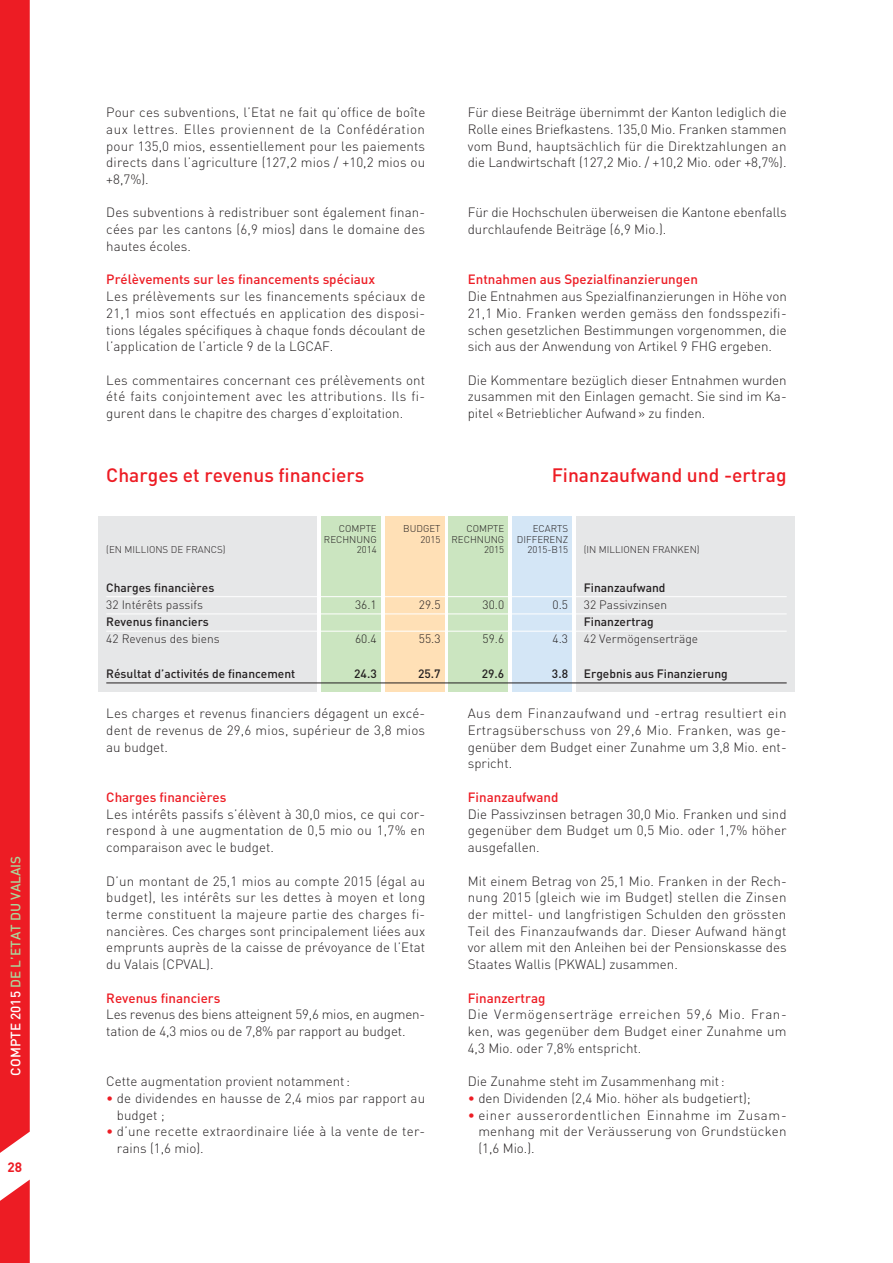
<style>
.page{position:relative;width:893px;height:1263px;background:#fff}
.page>*{position:absolute;margin:0;border:0;box-sizing:border-box;transform-origin:0 0}
.t1{font:500 19.2px "DIN";color:#ed1c24}
.t2{font:500 13.5px "DIN";color:#abd69b}
.t3{font:700 13.5px "DIN";color:#ed1c24}
.t4{font:300 13.35px/16.6px "DIN";color:#231f20;text-align:justify}
.t5{font:500 13.35px "DIN";color:#ed1c24}
.t6{font:300 13.35px/16.6px "DIN";letter-spacing:.02em;color:#231f20}
.t7{font:500 12px "DIN";color:#231f20}
.t8{font:300 12px "DIN";color:#231f20}
.t9{font:300 9.75px "DIN";color:#231f20}
.s1{color:#fff}
.s2{color:#ed1c24}
</style>
<div class="page">
<svg style="left:0;top:1179px;width:30px;height:84px;background:#ef3b42"></svg>
<div style="left:0;top:0;width:30px;height:1153px;background:#ed1c24"></div>
<div style="left:576px;top:516px;width:219px;height:175px;background:#e6e7e8"></div>
<div style="left:98px;top:516px;width:219px;height:175px;background:#e6e7e8"></div>
<div style="left:321px;top:516px;width:60px;height:175px;background:#cbe5c0"></div>
<div style="left:385px;top:516px;width:59px;height:175px;background:#ffe0b6"></div>
<div style="left:449px;top:516px;width:59px;height:175px;background:#cbe5c0"></div>
<div style="left:512px;top:516px;width:60px;height:175px;background:#d4e6f6"></div>
<hr style="left:106px;top:596px;width:681px;height:1px;background:#fff">
<hr style="left:106px;top:613px;width:681px;height:1px;background:#fff">
<hr style="left:106px;top:631px;width:681px;height:1px;background:#fff">
<hr style="left:106px;top:682px;width:681px;height:1px;background:#231f20">
<p class="t2" style="left:11px;top:1075px;width:221px;rotate:-90deg"><span class="s1">COMPTE 2015</span> DE L’ETAT DU VALAIS</p>
<p class="t3" style="left:8px;top:1158px;width:16px">28</p>
<p class="t4" style="left:106px;top:105px;width:320px">Pour ces subventions, l’Etat ne fait qu’office de boîte aux lettres. Elles proviennent de la Confédération pour 135,0 mios, essentiellement pour les paiements directs dans l’agriculture (127,2 mios / +10,2 mios ou +8,7%).</p>
<p class="t4" style="left:106px;top:206px;width:320px">Des subventions à redistribuer sont également finan&shy;cées par les cantons (6,9 mios) dans le domaine des hautes écoles.</p>
<p class="t5" style="left:106px;top:275px;width:270px">Prélèvements sur les financements spéciaux</p>
<p class="t4" style="left:106px;top:290px;width:321px">Les prélèvements sur les financements spéciaux de 21,1 mios sont effectués en application des disposi&shy;tions légales spécifiques à chaque fonds découlant de l’application de l’article 9 de la LGCAF.</p>
<p class="t4" style="left:106px;top:373px;width:320px">Les commentaires concernant ces prélèvements ont été faits conjointement avec les attributions. Ils fi&shy;gurent dans le chapitre des charges d’exploitation.</p>
<p class="t4" style="left:468px;top:105px;width:320px">Für diese Beiträge übernimmt der Kanton lediglich die Rolle eines Briefkastens. 135,0 Mio. Franken stammen vom Bund, hauptsächlich für die Direktzahlungen an die Landwirtschaft (127,2 Mio. / +10,2 Mio. oder +8,7%).</p>
<p class="t4" style="left:468px;top:206px;width:321px">Für die Hochschulen überweisen die Kantone ebenfalls durchlaufende Beiträge (6,9 Mio.).</p>
<p class="t5" style="left:468px;top:275px;width:232px">Entnahmen aus Spezialfinanzierungen</p>
<p class="t4" style="left:468px;top:289px;width:321px">Die Entnahmen aus Spezialfinanzierungen in Höhe von 21,1 Mio. Franken werden gemäss den fondsspezifi&shy;schen gesetzlichen Bestimmungen vorgenommen, die sich aus der Anwendung von Artikel 9 FHG ergeben.</p>
<p class="t4" style="left:468px;top:373px;width:320px">Die Kommentare bezüglich dieser Entnahmen wurden zusammen mit den Einlagen gemacht. Sie sind im Ka&shy;pitel « Betrieblicher Aufwand » zu finden.</p>
<h1 class="t1" style="left:106px;top:468px;width:260px">Charges et revenus financiers</h1>
<h1 class="t1" style="left:552px;top:468px;width:236px">Finanzaufwand und -ertrag</h1>
<p class="t9" style="left:339px;top:525px;width:39px">COMPTE</p>
<p class="t9" style="left:403px;top:525px;width:39px">BUDGET</p>
<p class="t9" style="left:466px;top:525px;width:39px">COMPTE</p>
<p class="t9" style="left:533px;top:525px;width:37px">ECARTS</p>
<p class="t9" style="left:324px;top:536px;width:54px">RECHNUNG</p>
<p class="t9" style="left:420px;top:536px;width:85px">2015 RECHNUNG</p>
<p class="t9" style="left:517px;top:536px;width:53px">DIFFERENZ</p>
<p class="t9" style="left:106px;top:546px;width:121px">(EN MILLIONS DE FRANCS)</p>
<p class="t9" style="left:357px;top:546px;width:22px">2014</p>
<p class="t9" style="left:484px;top:546px;width:22px">2015</p>
<p class="t9" style="left:527px;top:546px;width:42px">2015-B15</p>
<p class="t9" style="left:584px;top:546px;width:117px">(IN MILLIONEN FRANKEN)</p>
<p class="t7" style="left:106px;top:583px;width:110px">Charges financières</p>
<p class="t7" style="left:584px;top:583px;width:83px">Finanzaufwand</p>
<p class="t8" style="left:106px;top:600px;width:98px">32 Intérêts passifs</p>
<p class="t8" style="left:355px;top:600px;width:23px">36.1</p>
<p class="t8" style="left:419px;top:600px;width:23px">29.5</p>
<p class="t8" style="left:483px;top:600px;width:23px">30.0</p>
<p class="t8" style="left:553px;top:600px;width:17px">0.5</p>
<p class="t8" style="left:584px;top:600px;width:85px">32 Passivzinsen</p>
<p class="t7" style="left:106px;top:618px;width:104px">Revenus financiers</p>
<p class="t7" style="left:584px;top:618px;width:71px">Finanzertrag</p>
<p class="t8" style="left:106px;top:635px;width:115px">42 Revenus des biens</p>
<p class="t8" style="left:355px;top:635px;width:23px">60.4</p>
<p class="t8" style="left:419px;top:635px;width:23px">55.3</p>
<p class="t8" style="left:483px;top:635px;width:23px">59.6</p>
<p class="t8" style="left:553px;top:635px;width:17px">4.3</p>
<p class="t8" style="left:584px;top:635px;width:116px">42 Vermögenserträge</p>
<p class="t7" style="left:106px;top:669px;width:191px">Résultat d’activités de financement</p>
<p class="t7" style="left:354px;top:669px;width:24px">24.3</p>
<p class="t7" style="left:418px;top:669px;width:24px">25.7</p>
<p class="t7" style="left:482px;top:669px;width:24px">29.6</p>
<p class="t7" style="left:552px;top:669px;width:18px">3.8</p>
<p class="t7" style="left:584px;top:669px;width:146px">Ergebnis aus Finanzierung</p>
<p class="t4" style="left:106px;top:707px;width:320px">Les charges et revenus financiers dégagent un excé&shy;dent de revenus de 29,6 mios, supérieur de 3,8 mios au budget.</p>
<p class="t5" style="left:106px;top:792px;width:122px">Charges financières</p>
<p class="t4" style="left:106px;top:807px;width:320px">Les intérêts passifs s’élèvent à 30,0 mios, ce qui cor&shy;respond à une augmentation de 0,5 mio ou 1,7% en comparaison avec le budget.</p>
<p class="t4" style="left:106px;top:874px;width:320px">D’un montant de 25,1 mios au compte 2015 (égal au budget), les intérêts sur les dettes à moyen et long terme constituent la majeure partie des charges fi&shy;nancières. Ces charges sont principalement liées aux emprunts auprès de la caisse de prévoyance de l’Etat du Valais (CPVAL).</p>
<p class="t5" style="left:106px;top:993px;width:116px">Revenus financiers</p>
<p class="t4" style="left:106px;top:1008px;width:320px">Les revenus des biens atteignent 59,6 mios, en augmen&shy;tation de 4,3 mios ou de 7,8% par rapport au budget.</p>
<p class="t4" style="left:106px;top:1075px;width:245px">Cette augmentation provient notamment :</p>
<p class="t4" style="left:117px;top:1091px;width:310px;text-indent:-11px"><span class="s2">•</span> de dividendes en hausse de 2,4 mios par rapport au budget ;</p>
<p class="t6" style="left:117px;top:1125px;width:310px;text-indent:-11px"><span class="s2">•</span> d’une recette extraordinaire liée à la vente de ter&shy;rains (1,6 mio).</p>
<p class="t4" style="left:468px;top:707px;width:320px">Aus dem Finanzaufwand und -ertrag resultiert ein Ertragsüberschuss von 29,6 Mio. Franken, was ge&shy;genüber dem Budget einer Zunahme um 3,8 Mio. ent&shy;spricht.</p>
<p class="t5" style="left:468px;top:792px;width:92px">Finanzaufwand</p>
<p class="t4" style="left:468px;top:807px;width:320px">Die Passivzinsen betragen 30,0 Mio. Franken und sind gegenüber dem Budget um 0,5 Mio. oder 1,7% höher ausgefallen.</p>
<p class="t4" style="left:468px;top:874px;width:320px">Mit einem Betrag von 25,1 Mio. Franken in der Rech&shy;nung 2015 (gleich wie im Budget) stellen die Zinsen der mittel- und langfristigen Schulden den grössten Teil des Finanzaufwands dar. Dieser Aufwand hängt vor allem mit den Anleihen bei der Pensionskasse des Staates Wallis (PKWAL) zusammen.</p>
<p class="t5" style="left:468px;top:993px;width:79px">Finanzertrag</p>
<p class="t4" style="left:468px;top:1008px;width:320px">Die Vermögenserträge erreichen 59,6 Mio. Fran&shy;ken, was gegenüber dem Budget einer Zunahme um 4,3 Mio. oder 7,8% entspricht.</p>
<p class="t4" style="left:468px;top:1075px;width:258px">Die Zunahme steht im Zusammenhang mit :</p>
<p class="t4" style="left:468px;top:1091px;width:285px"><span class="s2">•</span> den Dividenden (2,4 Mio. höher als budgetiert);</p>
<p class="t4" style="left:478px;top:1108px;width:310px;text-indent:-11px"><span class="s2">•</span> einer ausserordentlichen Einnahme im Zusam&shy;menhang mit der Veräusserung von Grundstücken (1,6 Mio.).</p>
</div>
